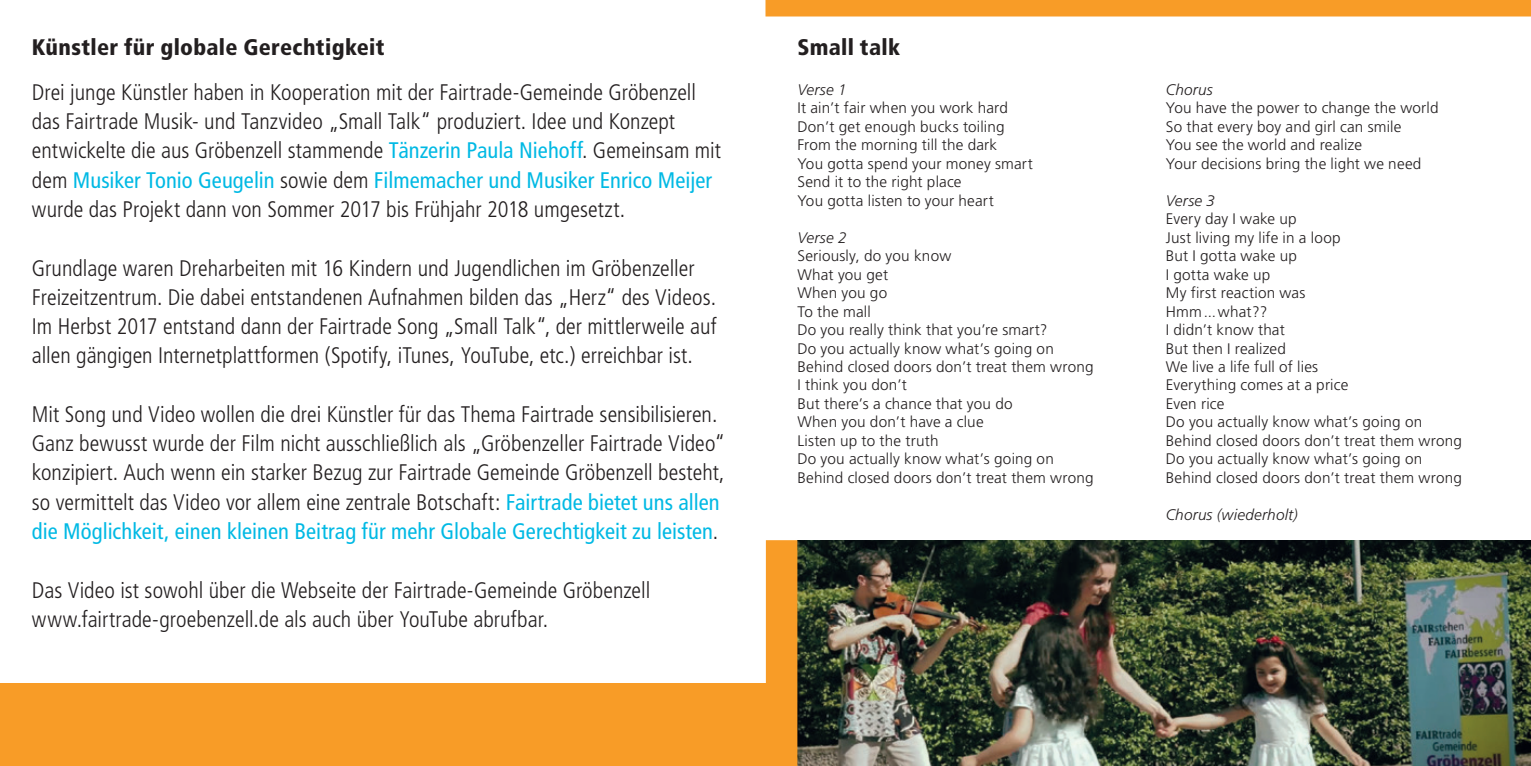
<style>
.page{position:relative;width:1531px;height:766px;background:#fff}
.page>*{position:absolute;margin:0;border:0;box-sizing:border-box;transform-origin:0 0}
.t1{font:300 condensed 22.5px/29.2px "Frutiger";color:#231f20}
.t2{font:900 condensed 22.5px "Frutiger";letter-spacing:.015em;color:#231f20}
.t3{font:300 15.3px/18.4px "Frutiger";letter-spacing:.015em;color:#231f20}
.t4{font:italic 300 15.3px "Frutiger";letter-spacing:.01em;color:#231f20}
.s1{font-weight:400;color:#00b9e4}
</style>
<div class="page">
<img style="left:797px;top:540px;width:734px;height:225px">
<div style="left:0;top:682px;width:772px;height:83px;background:#f89c27"></div>
<div style="left:766px;top:540px;width:31px;height:225px;background:#f89c27"></div>
<div style="left:765px;top:0;width:766px;height:16px;background:#f89c27"></div>
<p class="t2" style="left:32px;top:34px;width:354px">Künstler für globale Gerechtigkeit</p>
<p class="t2" style="left:797px;top:34px;width:104px">Small talk</p>
<p class="t1" style="left:32px;top:78px;width:691px">Drei junge Künstler haben in Kooperation mit der Fairtrade-Gemeinde Gröbenzell das Fairtrade Musik- und Tanzvideo „Small Talk“ produziert. Idee und Konzept entwickelte die aus Gröbenzell stammende <span class="s1">Tänzerin Paula Niehoff</span>. Gemeinsam mit dem <span class="s1">Musiker Tonio Geugelin</span> sowie dem <span class="s1">Filmemacher und Musiker Enrico Meijer </span>wurde das Projekt dann von Sommer 2017 bis Frühjahr 2018 umgesetzt.</p>
<p class="t1" style="left:32px;top:253px;width:686px">Grundlage waren Dreharbeiten mit 16 Kindern und Jugendlichen im Gröbenzeller Freizeitzentrum. Die dabei entstandenen Aufnahmen bilden das „Herz“ des Videos.<br>Im Herbst 2017 entstand dann der Fairtrade Song „Small Talk“, der mittlerweile auf allen gängigen Internetplattformen (Spotify, iTunes, YouTube, etc.) erreichbar ist.</p>
<p class="t1" style="left:32px;top:399px;width:695px">Mit Song und Video wollen die drei Künstler für das Thema Fairtrade sensibilisieren.<br>Ganz bewusst wurde der Film nicht ausschließlich als „Gröbenzeller Fairtrade Video“ konzipiert. Auch wenn ein starker Bezug zur Fairtrade Gemeinde Gröbenzell besteht, so vermittelt das Video vor allem eine zentrale Botschaft: <span class="s1">Fairtrade bietet uns allen die Möglichkeit, einen kleinen Beitrag für mehr Globale Gerechtigkeit zu leisten</span>.</p>
<p class="t1" style="left:32px;top:575px;width:620px">Das Video ist sowohl über die Webseite der Fairtrade-Gemeinde Gröbenzell www.fairtrade-groebenzell.de als auch über YouTube abrufbar.</p>
<p class="t4" style="left:797px;top:81px;width:51px">Verse 1</p>
<p class="t3" style="left:797px;top:99px;width:237px">It ain’t fair when you work hard<br>Don’t get enough bucks toiling<br>From the morning till the dark<br>You gotta spend your money smart<br>Send it to the right place<br>You gotta listen to your heart</p>
<p class="t4" style="left:797px;top:228px;width:51px">Verse 2</p>
<p class="t3" style="left:797px;top:246px;width:298px">Seriously, do you know<br>What you get<br>When you go<br>To the mall<br>Do you really think that you’re smart?<br>Do you actually know what’s going on<br>Behind closed doors don’t treat them wrong<br>I think you don’t<br>But there’s a chance that you do<br>When you don’t have a clue<br>Listen up to the truth<br>Do you actually know what’s going on<br>Behind closed doors don’t treat them wrong</p>
<p class="t4" style="left:1166px;top:81px;width:48px">Chorus</p>
<p class="t3" style="left:1166px;top:99px;width:274px">You have the power to change the world So that every boy and girl can smile<br>You see the world and realize<br>Your decisions bring the light we need</p>
<p class="t4" style="left:1166px;top:192px;width:51px">Verse 3</p>
<p class="t3" style="left:1166px;top:210px;width:298px">Every day I wake up<br>Just living my life in a loop<br>But I gotta wake up<br>I gotta wake up<br>My first reaction was<br>Hmm... what??<br>I didn’t know that<br>But then I realized<br>We live a life full of lies<br>Everything comes at a price<br>Even rice<br>Do you actually know what’s going on<br>Behind closed doors don’t treat them wrong<br>Do you actually know what’s going on<br>Behind closed doors don’t treat them wrong</p>
<p class="t4" style="left:1166px;top:505px;width:134px">Chorus (wiederholt)</p>
</div>
